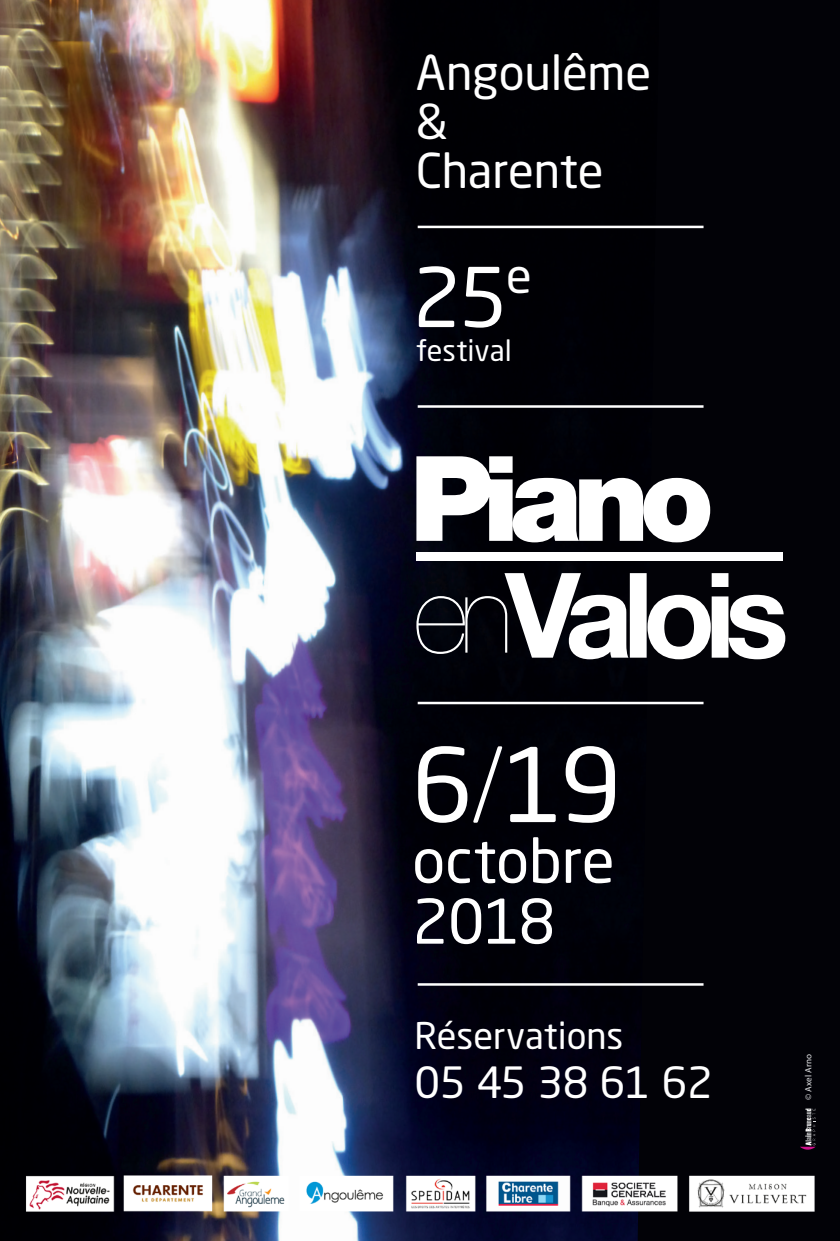
<style>
.page{position:relative;width:840px;height:1241px;background:#fff}
.page>*{position:absolute;margin:0;border:0;box-sizing:border-box;transform-origin:0 0}
.t1{font:101.25px "Neo Sans Std";color:#fff}
.t2{font:81px "Neo Sans Std";color:#fff}
.t3{font:60.75px "Neo Sans Std";letter-spacing:-.01em;color:#fff}
.t4{font:47.5px "Neo Sans Std";letter-spacing:-.005em;color:#fff}
.t5{font:42.5px "Neo Sans Std";letter-spacing:-.015em;color:#fff}
.t6{font:36.25px "Neo Sans Std";letter-spacing:-.005em;color:#fff}
.t7{font:28.75px "Neo Sans Std";color:#fff}
.t8{font:9.12px "Myriad Pro";letter-spacing:.015em;color:#e6e7e9}
.s1{font-weight:300}
</style>
<div class="page">
<div style="left:0;top:0;width:840px;height:1240px;background:#020207"></div>
<img style="left:0;top:0;width:659px;height:1240px">
<img style="left:12px;top:1144px;width:804px;height:82px">
<svg style="left:800px;top:1108px;width:15px;height:41px"></svg>
<svg style="left:416px;top:456px;width:294px;height:86px"></svg>
<svg style="left:416px;top:573px;width:369px;height:86px"></svg>
<div style="left:416px;top:551px;width:367px;height:9px;background:#fff"></div>
<hr style="left:418px;top:226px;width:285px;height:2px;background:#fff">
<hr style="left:418px;top:405px;width:285px;height:2px;background:#fff">
<hr style="left:418px;top:701px;width:285px;height:3px;background:#fff">
<hr style="left:418px;top:983px;width:285px;height:2px;background:#fff">
<p class="t4" style="left:416px;top:44px;width:237px">Angoulême</p>
<p class="t4" style="left:416px;top:93px;width:34px">&amp;</p>
<p class="t4" style="left:416px;top:141px;width:189px">Charente</p>
<p class="t2" style="left:412px;top:247px;width:121px">25<sup>e</sup></p>
<p class="t7" style="left:416px;top:333px;width:97px">festival</p>
<p class="t1" style="left:412px;top:722px;width:211px">6<span class="s1">/</span>19</p>
<p class="t3" style="left:412px;top:823px;width:204px">octobre</p>
<p class="t3" style="left:412px;top:884px;width:145px">2018</p>
<p class="t6" style="left:415px;top:1013px;width:210px">Réservations</p>
<p class="t5" style="left:415px;top:1055px;width:300px">05 45 38 61 62</p>
<p class="t8" style="left:803px;top:1099px;width:48px;rotate:-90deg">© Axel Arno</p>
</div>
